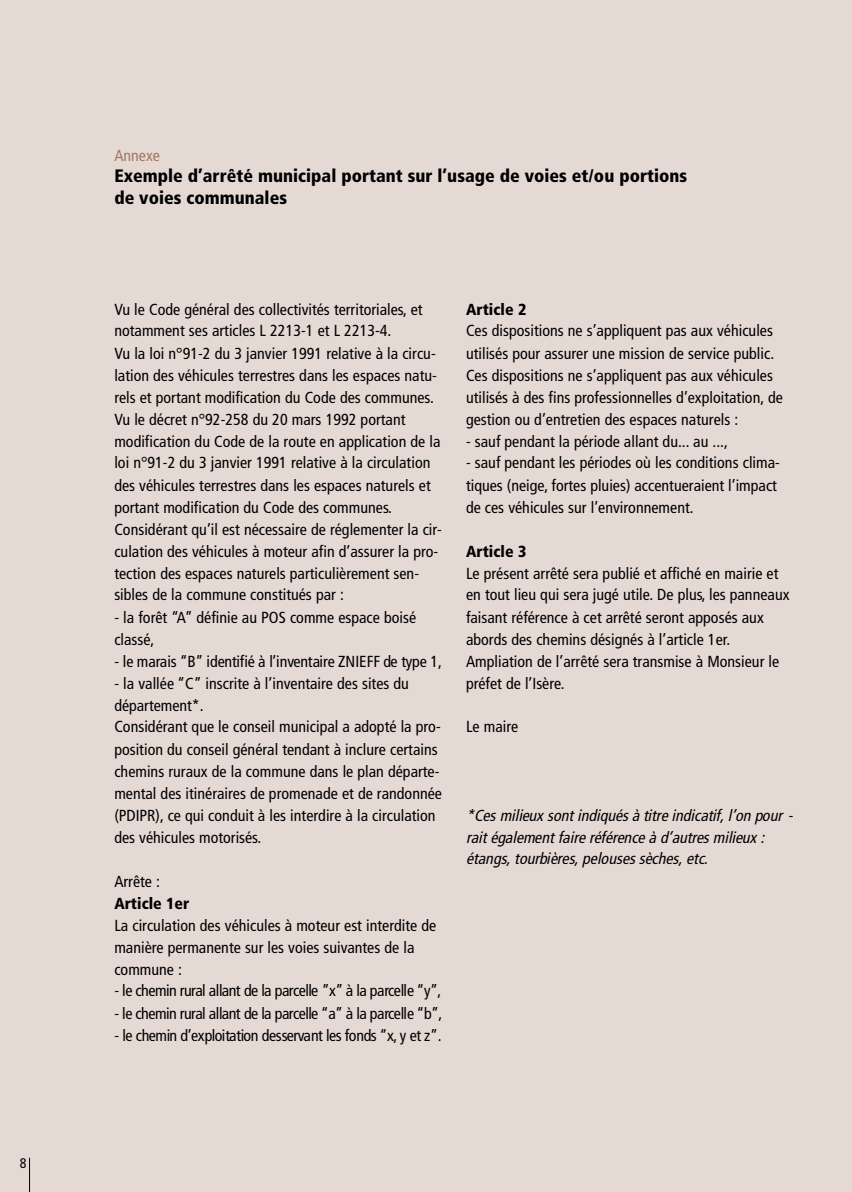
<style>
.page{position:relative;width:852px;height:1192px;background:#fff}
.page>*{position:absolute;margin:0;border:0;box-sizing:border-box;transform-origin:0 0}
.t1{font:900 condensed 18px/22px "Frutiger";color:#000}
.t2{font:condensed 16px/22px "Frutiger";color:#000}
.t3{font:condensed 16px "Frutiger";letter-spacing:-.03em;color:#000}
.t4{font:italic condensed 16px/21.8px "Frutiger";color:#000}
.t5{font:900 condensed 16px "Frutiger";color:#000}
.t6{font:condensed 16px "Frutiger";color:#a37860}
.t7{font:condensed 14px "Frutiger";color:#000}
</style>
<div class="page">
<div style="left:0;top:0;width:851px;height:1192px;background:#e5d9d4"></div>
<hr style="left:29px;top:1158px;width:1px;height:34px;background:#000">
<p class="t7" style="left:20px;top:1157px;width:8px">8</p>
<p class="t6" style="left:114px;top:149px;width:47px">Annexe</p>
<p class="t1" style="left:114px;top:167px;width:574px">Exemple d’arrêté municipal portant sur l’usage de voies et/ou portions de voies communales</p>
<p class="t2" style="left:114px;top:300px;width:329px">Vu le Code général des collectivités territoriales, et notamment ses articles L 2213-1 et L 2213-4.<br>Vu la loi n°91-2 du 3 janvier 1991 relative à la circu&shy;lation des véhicules terrestres dans les espaces natu&shy;rels et portant modification du Code des communes.<br>Vu le décret n°92-258 du 20 mars 1992 portant modification du Code de la route en application de la loi n°91-2 du 3 janvier 1991 relative à la circulation des véhicules terrestres dans les espaces naturels et portant modification du Code des communes.<br>Considérant qu’il est nécessaire de réglementer la cir&shy;culation des véhicules à moteur afin d’assurer la pro&shy;tection des espaces naturels particulièrement sen&shy;sibles de la commune constitués par :</p>
<p class="t2" style="left:114px;top:607px;width:303px">- la forêt “A” définie au POS comme espace boisé classé,</p>
<p class="t2" style="left:114px;top:651px;width:329px">- le marais “ B ” identifié à l’inventaire ZNIEFF de type 1,</p>
<p class="t2" style="left:114px;top:674px;width:329px">- la vallée “C” inscrite à l’inventaire des sites du département*.<br>Considérant que le conseil municipal a adopté la pro&shy;position du conseil général tendant à inclure certains chemins ruraux de la commune dans le plan départe&shy;mental des itinéraires de promenade et de randonnée (PDIPR), ce qui conduit à les interdire à la circulation des véhicules motorisés.</p>
<p class="t2" style="left:114px;top:871px;width:47px">Arrête :</p>
<p class="t5" style="left:114px;top:897px;width:77px">Article 1er</p>
<p class="t2" style="left:114px;top:915px;width:323px">La circulation des véhicules à moteur est interdite de manière permanente sur les voies suivantes de la commune :</p>
<p class="t3" style="left:114px;top:984px;width:328px">- le chemin rural allant de la parcelle ”x” à la parcelle “ y ” ,</p>
<p class="t3" style="left:114px;top:1007px;width:329px">- le chemin rural allant de la parcelle “ a ” à la parcelle “ b ” ,</p>
<p class="t3" style="left:114px;top:1029px;width:328px">- le chemin d’exploitation desservant les fonds “ x , y et z”.</p>
<p class="t5" style="left:466px;top:303px;width:62px">Article 2</p>
<p class="t2" style="left:466px;top:321px;width:318px">Ces dispositions ne s’appliquent pas aux véhicules utilisés pour assurer une mission de service public.<br>Ces dispositions ne s’appliquent pas aux véhicules utilisés à des fins professionnelles d’exploitation, de gestion ou d’entretien des espaces naturels :</p>
<p class="t2" style="left:466px;top:432px;width:263px">- sauf pendant la période allant du... au ...,</p>
<p class="t2" style="left:466px;top:453px;width:315px">- sauf pendant les périodes où les conditions clima&shy;tiques (neige, fortes pluies) accentueraient l’impact de ces véhicules sur l’environnement.</p>
<p class="t5" style="left:466px;top:545px;width:62px">Article 3</p>
<p class="t2" style="left:466px;top:564px;width:325px">Le présent arrêté sera publié et affiché en mairie et en tout lieu qui sera jugé utile. De plus, les panneaux faisant référence à cet arrêté seront apposés aux abords des chemins désignés à l’article 1er.<br>Ampliation de l’arrêté sera transmise à Monsieur le préfet de l’Isère.</p>
<p class="t2" style="left:466px;top:717px;width:54px">Le maire</p>
<p class="t4" style="left:466px;top:806px;width:331px">*Cesmilieux sontindiquésà titre indicatif, l’on pour - rait égalementfaire référence à d’autresmilieux : étangs,tourbières,pelousessèches,etc.</p>
</div>
